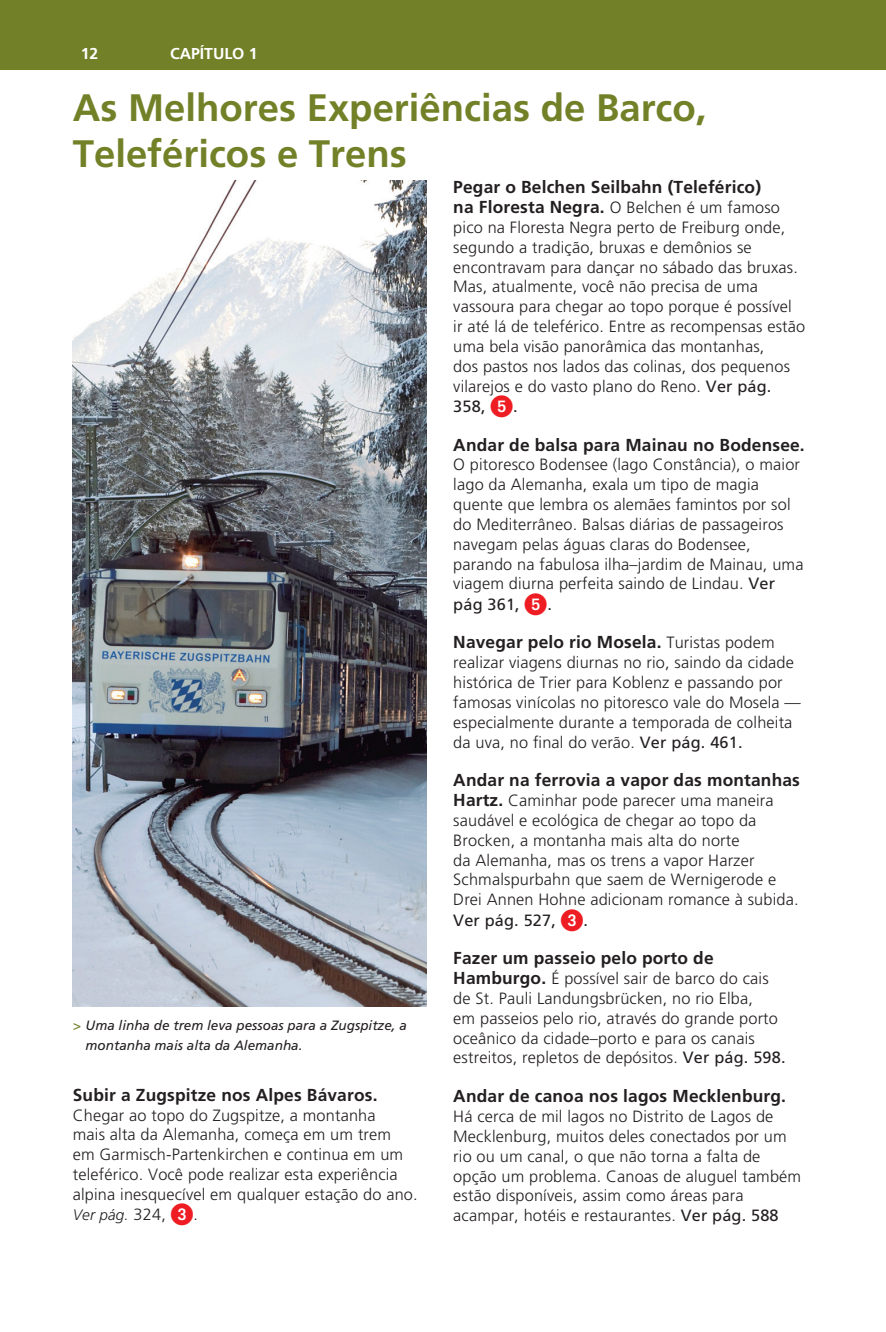
<style>
.page{position:relative;width:886px;height:1332px;background:#fff}
.page>*{position:absolute;margin:0;border:0;box-sizing:border-box;transform-origin:0 0}
.t1{font:700 38.25px/45.9px "Frutiger LT Std";color:#728128}
.t2{font:700 17.32px "Frutiger LT Std";letter-spacing:.01em;color:#231f20}
.t3{font:300 16.2px/19.8px "Frutiger LT Std";letter-spacing:.01em;color:#231f20}
.t4{font:16.2px "Frutiger LT Std";color:#231f20}
.t5{font:700 15.75px "Frutiger LT Std";color:#fff}
.t6{font:italic 300 15.3px "Frutiger LT Std";letter-spacing:.01em;color:#231f20}
.t7{font:italic 13.5px/20.2px "Frutiger LT Std";color:#231f20}
.s1{color:#728128}
.s2{font-style:normal;font-size:16.2px}
.s3{color:#ee1d23}
.s4{font-weight:700;font-size:17.32px}
.s5{font-weight:400}
.s6{font-weight:300;font-size:16.2px}
</style>
<div class="page">
<div style="left:0;top:0;width:885px;height:70px;background:#728128"></div>
<img style="left:73px;top:180px;width:353px;height:826px">
<p class="t5" style="left:81px;top:44px;width:19px">12</p>
<p class="t5" style="left:170px;top:44px;width:89px">CAPÍTULO 1</p>
<h1 class="t1" style="left:73px;top:85px;width:635px">As Melhores Experiências de Barco,<br>Teleféricos e Trens</h1>
<p class="t7" style="left:86px;top:1015px;width:323px;text-indent:-13px"><span class="s1">&gt;</span> Uma linha de trem leva pessoas para a Zugspitze, a montanha mais alta da Alemanha.</p>
<p class="t2" style="left:73px;top:1084px;width:306px">Subir a Zugspitze nos Alpes Bávaros.</p>
<p class="t3" style="left:73px;top:1105px;width:346px">Chegar ao topo do Zugspitze, a montanha<br>mais alta da Alemanha, começa em um trem<br>em Garmisch-Partenkirchen e continua em um teleférico. Você pode realizar esta experiência alpina inesquecível em qualquer estação do ano.</p>
<p class="t6" style="left:73px;top:1206px;width:127px">Ver pág. <span class="s2">324,</span> <span class="s3">✓</span><span class="s2">.</span></p>
<p class="t2" style="left:453px;top:177px;width:309px">Pegar o Belchen Seilbahn (Teleférico)</p>
<p class="t3" style="left:453px;top:198px;width:353px"><span class="s4">na Floresta Negra.</span> O Belchen é um famoso pico na Floresta Negra perto de Freiburg onde, segundo a tradição, bruxas e demônios se encontravam para dançar no sábado das bruxas.<br>Mas, atualmente, você não precisa de uma vassoura para chegar ao topo porque é possível<br>ir até lá de teleférico. Entre as recompensas estão uma bela visão panorâmica das montanhas,<br>dos pastos nos lados das colinas, dos pequenos vilarejos e do vasto plano do Reno. <span class="s5">Ver pág.<br>358,</span></p>
<p class="t4" style="left:513px;top:397px;width:6px">.</p>
<p class="t2" style="left:453px;top:434px;width:353px">Andar de balsa para Mainau no Bodensee.</p>
<p class="t3" style="left:453px;top:455px;width:351px">O pitoresco Bodensee (lago Constância), o maior lago da Alemanha, exala um tipo de magia quente que lembra os alemães famintos por sol do Mediterrâneo. Balsas diárias de passageiros navegam pelas águas claras do Bodensee, parando na fabulosa ilha–jardim de Mainau, uma viagem diurna perfeita saindo de Lindau. <span class="s5">Ver pág 361,</span></p>
<p class="t4" style="left:547px;top:594px;width:6px">.</p>
<p class="t2" style="left:453px;top:632px;width:323px">Navegar pelo rio Mosela. <span class="s6">Turistas podem</span></p>
<p class="t3" style="left:453px;top:653px;width:349px">realizar viagens diurnas no rio, saindo da cidade histórica de Trier para Koblenz e passando por famosas vinícolas no pitoresco vale do Mosela — especialmente durante a temporada de colheita da uva, no final do verão. <span class="s5">Ver pág. 461.</span></p>
<p class="t2" style="left:453px;top:770px;width:348px">Andar na ferrovia a vapor das montanhas</p>
<p class="t3" style="left:453px;top:791px;width:347px"><span class="s4">Hartz.</span> Caminhar pode parecer uma maneira saudável e ecológica de chegar ao topo da Brocken, a montanha mais alta do norte<br>da Alemanha, mas os trens a vapor Harzer Schmalspurbahn que saem de Wernigerode e Drei Annen Hohne adicionam romance à subida.<br><span class="s5">Ver pág. 527,</span> <span class="s3">✓</span><span class="s5">.</span></p>
<p class="t2" style="left:453px;top:948px;width:262px">Fazer um passeio pelo porto de</p>
<p class="t3" style="left:453px;top:969px;width:334px"><span class="s4">Hamburgo.</span> É possível sair de barco do cais de St. Pauli Landungsbrücken, no rio Elba,<br>em passeios pelo rio, através do grande porto oceânico da cidade–porto e para os canais estreitos, repletos de depósitos. <span class="s5">Ver pág. 598.</span></p>
<p class="t2" style="left:453px;top:1086px;width:334px">Andar de canoa nos lagos Mecklenburg.</p>
<p class="t3" style="left:453px;top:1107px;width:349px">Há cerca de mil lagos no Distrito de Lagos de Mecklenburg, muitos deles conectados por um rio ou um canal, o que não torna a falta de opção um problema. Canoas de aluguel também estão disponíveis, assim como áreas para acampar, hotéis e restaurantes. <span class="s5">Ver pág. 588</span></p>
</div>
